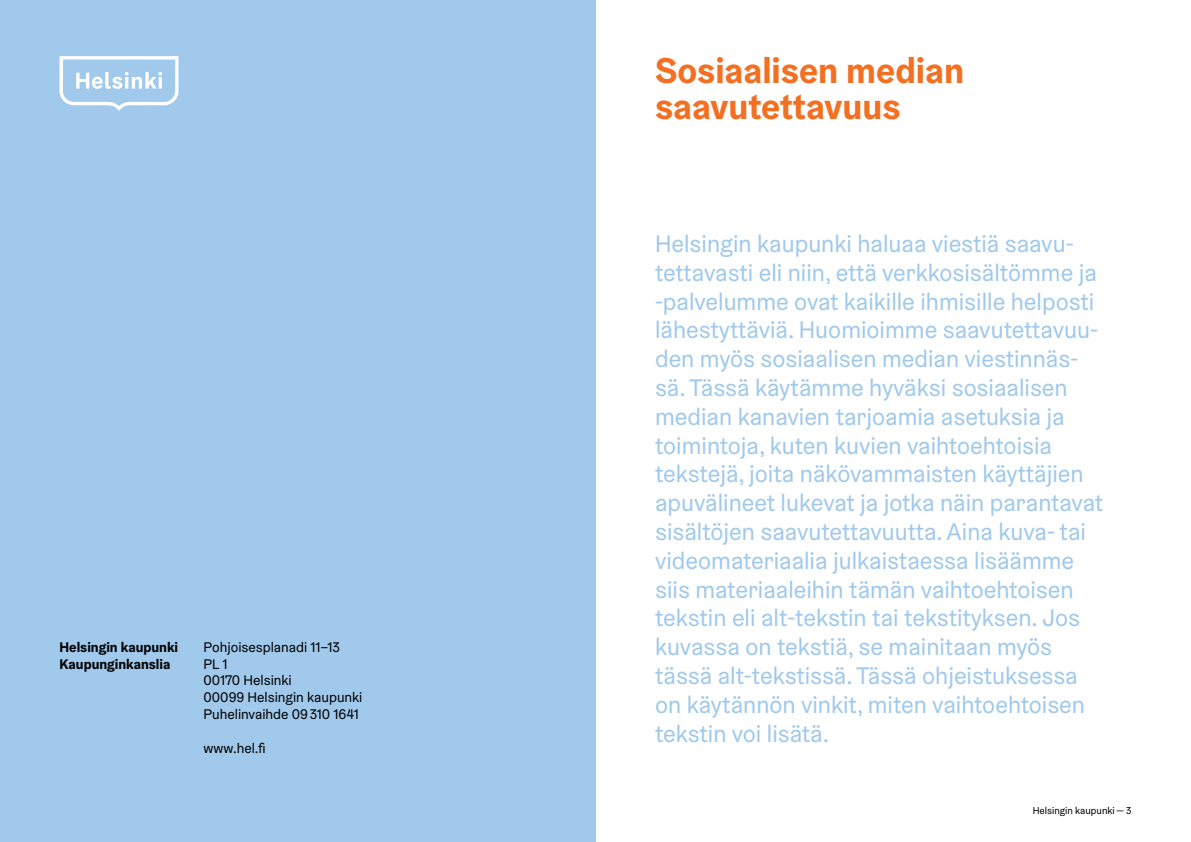
<style>
.page{position:relative;width:1191px;height:842px;background:#fff}
.page>*{position:absolute;margin:0;border:0;box-sizing:border-box;transform-origin:0 0}
.t1{font:700 36px/36px "Helsinki Grotesk";color:#f36f21}
.t2{font:24px/28.8px "Helsinki Grotesk";color:#a0c9ec}
.t3{font:14px/16.8px "Helsinki Grotesk";color:#000}
.t4{font:700 14px "Helsinki Grotesk";color:#000}
.t5{font:10px "Helsinki Grotesk";color:#000}
</style>
<div class="page">
<div style="left:0;top:0;width:595px;height:842px;background:#a0c9ec"></div>
<svg style="left:60px;top:56px;width:118px;height:55px"></svg>
<p class="t4" style="left:60px;top:638px;width:120px">Helsingin kaupunki</p>
<p class="t3" style="left:204px;top:638px;width:138px">Pohjoisesplanadi 11–13</p>
<p class="t4" style="left:60px;top:655px;width:112px">Kaupunginkanslia</p>
<p class="t3" style="left:204px;top:655px;width:160px">PL 1<br>00170 Helsinki<br>00099 Helsingin kaupunki<br>Puhelinvaihde 09310 1641</p>
<p class="t3" style="left:204px;top:739px;width:64px">www.hel.fi</p>
<h1 class="t1" style="left:655px;top:52px;width:311px">Sosiaalisen median saavutettavuus</h1>
<p class="t2" style="left:655px;top:229px;width:449px">Helsingin kaupunki haluaa viestiä saavu&shy;tettavasti eli niin, että verkkosisältömme ja -palvelumme ovat kaikille ihmisille helposti lähestyttäviä. Huomioimme saavutettavuu&shy;den myös sosiaalisen median viestinnäs&shy;sä. Tässä käytämme hyväksi sosiaalisen median kanavien tarjoamia asetuksia ja toimintoja, kuten kuvien vaihtoehtoisia tekstejä, joita näkövammaisten käyttäjien apuvälineet lukevat ja jotka näin parantavat sisältöjen saavutettavuutta. Aina kuva- tai videomateriaalia julkaistaessa lisäämme siis materiaaleihin tämän vaihtoehtoisen tekstin eli alt-tekstin tai tekstityksen. Jos kuvassa on tekstiä, se mainitaan myös tässä alt-tekstissä. Tässä ohjeistuksessa on käytännön vinkit, miten vaihtoehtoisen tekstin voi lisätä.</p>
<p class="t5" style="left:1032px;top:804px;width:100px">Helsingin kaupunki — 3</p>
</div>
